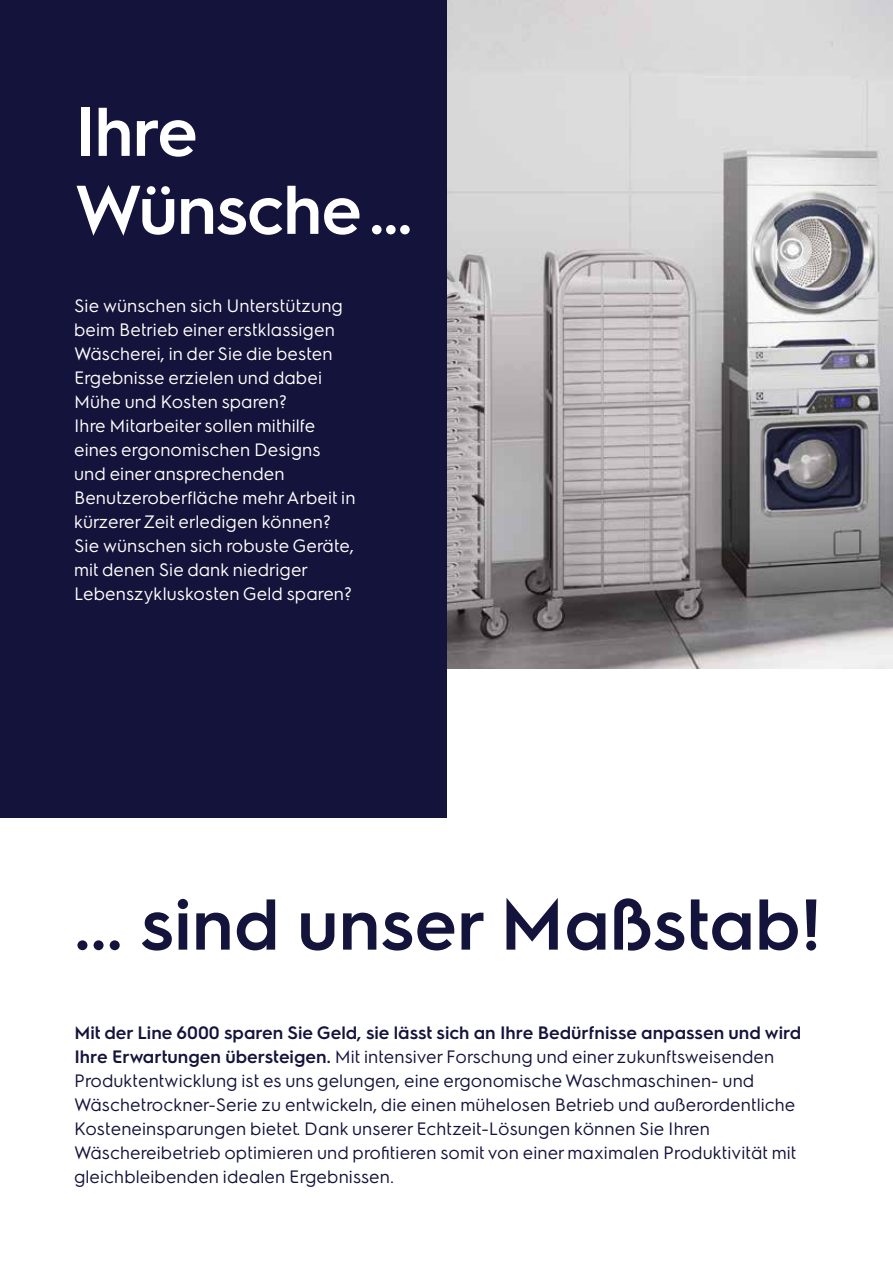
<style>
.page{position:relative;width:893px;height:1263px;background:#fff}
.page>*{position:absolute;margin:0;border:0;box-sizing:border-box;transform-origin:0 0}
.t1{font:600 72px "Electrolux Sans";color:#14133b}
.t2{font:600 69px/78px "Electrolux Sans";letter-spacing:-.02em;color:#fff}
.t3{font:18px/24px "Electrolux Sans";color:#14133b}
.t4{font:18px/24px "Electrolux Sans";color:#fff}
.s1{font-weight:600}
</style>
<div class="page">
<img style="left:446px;top:0;width:447px;height:669px">
<div style="left:0;top:0;width:446px;height:817px;background:#14133b"></div>
<h2 class="t2" style="left:74px;top:88px;width:340px">Ihre<br>Wünsche ...</h2>
<p class="t4" style="left:74px;top:292px;width:283px">Sie wünschen sich Unterstützung beim Betrieb einer erstklassigen<br>Wäscherei, in der Sie die besten<br>Ergebnisse erzielen und dabei<br>Mühe und Kosten sparen?<br>Ihre Mitarbeiter sollen mithilfe eines ergonomischen Designs und einer ansprechenden<br>Benutzeroberfläche mehr Arbeit in kürzerer Zeit erledigen können?<br>Sie wünschen sich robuste Geräte, mit denen Sie dank niedriger<br>Lebenszykluskosten Geld sparen?</p>
<h1 class="t1" style="left:74px;top:874px;width:749px">... sind unser Maßstab!</h1>
<p class="t3" style="left:74px;top:1020px;width:728px"><span class="s1">Mit der Line 6000 sparen Sie Geld, sie lässt sich an Ihre Bedürfnisse anpassen und wird Ihre Erwartungen übersteigen.</span> Mit intensiver Forschung und einer zukunftsweisenden Produktentwicklung ist es uns gelungen, eine ergonomische Waschmaschinen- und Wäschetrockner-Serie zu entwickeln, die einen mühelosen Betrieb und außerordentliche Kosteneinsparungen bietet. Dank unserer Echtzeit-Lösungen können Sie Ihren Wäschereibetrieb optimieren und profitieren somit von einer maximalen Produktivität mit gleichbleibenden idealen Ergebnissen.</p>
</div>
